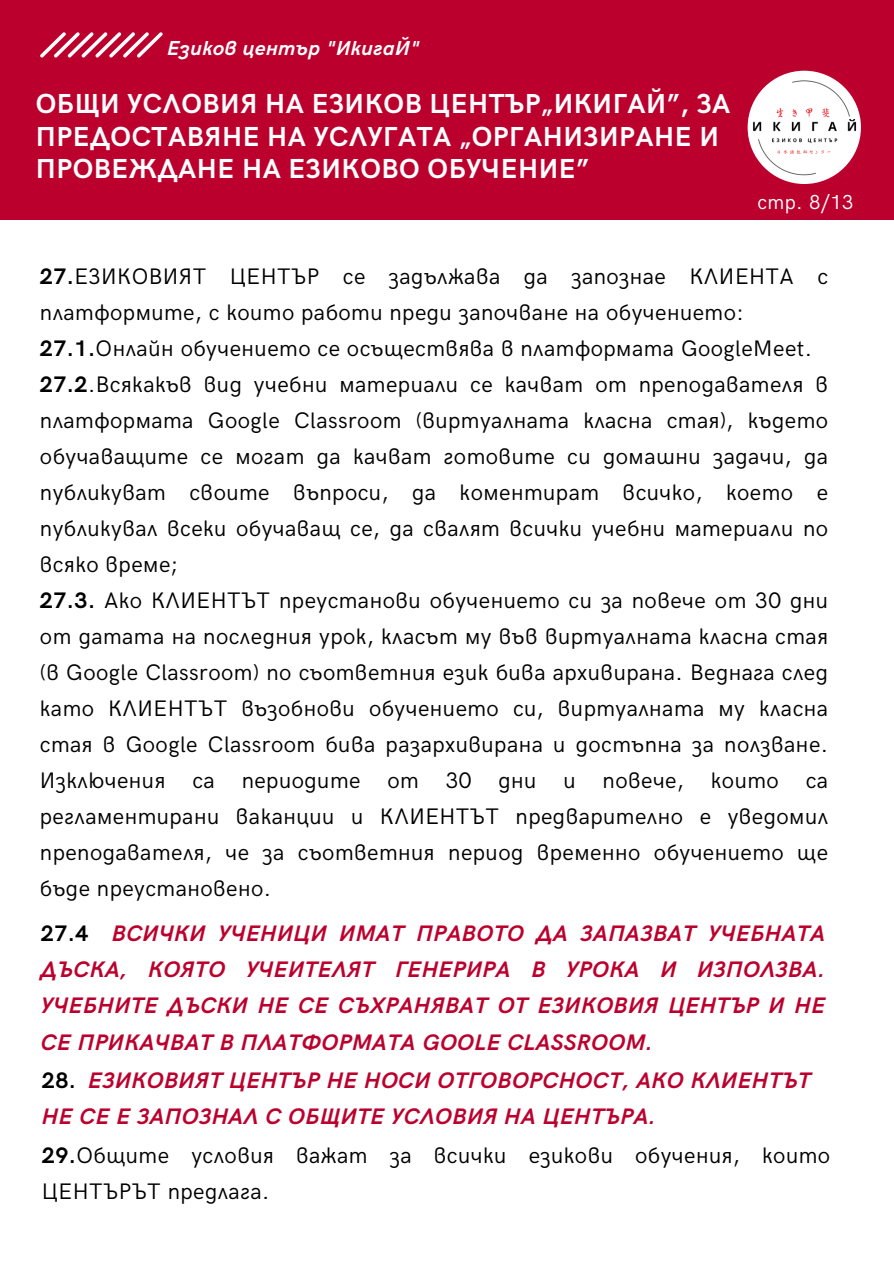
<style>
.page{position:relative;width:894px;height:1264px;background:#fff}
.page>*{position:absolute;margin:0;border:0;box-sizing:border-box;transform-origin:0 0}
.t1{font:700 27.6px/32.7px "HK Grotesk";letter-spacing:.02em;color:#fff}
.t2{font:22.5px/36px "HK Grotesk";letter-spacing:.02em;color:#000}
.t3{font:italic 700 22.5px/36px "HK Grotesk";letter-spacing:.02em;color:#bc002d;text-align:justify}
.t4{font:italic 700 20.25px "HK Grotesk";letter-spacing:.02em;color:#fff}
.t5{font:20.25px "HK Grotesk";color:#fff}
.s1{font-weight:700}
.s2{font-style:normal;color:#000}
</style>
<div class="page">
<div style="left:0;top:0;width:893px;height:220px;background:#bc002d"></div>
<img style="left:747px;top:70px;width:114px;height:114px">
<svg style="left:40px;top:32px;width:123px;height:26px"></svg>
<p class="t4" style="left:167px;top:37px;width:254px">Езиков център "ИкигаЙ"</p>
<h3 class="t1" style="left:36px;top:88px;width:695px">ОБЩИ УСЛОВИЯ НА ЕЗИКОВ ЦЕНТЪР„ИКИГАЙ”, ЗА<br>ПРЕДОСТАВЯНЕ НА УСЛУГАТА „ОРГАНИЗИРАНЕ И<br>ПРОВЕЖДАНЕ НА ЕЗИКОВО ОБУЧЕНИЕ”</h3>
<h2 class="t5" style="left:757px;top:191px;width:98px">стр. 8/13</h2>
<h1 class="t2" style="left:40px;top:259px;width:789px"><span class="s1">27.</span>ЕЗИКОВИЯТ ЦЕНТЪР се задължава да запознае КЛИЕНТА с платформите, с които работи преди започване на обучението:</h1>
<p class="t2" style="left:40px;top:331px;width:773px"><span class="s1">27.1.</span>Онлайн обучението се осъществява в платформата GoogleMeet.</p>
<p class="t2" style="left:40px;top:367px;width:789px;text-align:justify"><span class="s1">27.2</span>.Всякакъв вид учебни материали се качват от преподавателя в платформата Google Classroom (виртуалната класна стая), където обучаващите се могат да качват готовите си домашни задачи, да публикуват своите въпроси, да коментират всичко, което е публикувал всеки обучаващ се, да свалят всички учебни материали по всяко време;</p>
<p class="t2" style="left:40px;top:583px;width:789px;text-align:justify"><span class="s1">27.3.</span> Ако КЛИЕНТЪТ преустанови обучението си за повече от 30 дни от датата на последния урок, класът му във виртуалната класна стая (в Google Classroom) по съответния език бива архивирана. Веднага след като КЛИЕНТЪТ възобнови обучението си, виртуалната му класна стая в Google Classroom бива разархивирана и достъпна за ползване.<br>Изключения са периодите от 30 дни и повече, които са регламентирани ваканции и КЛИЕНТЪТ предварително е уведомил преподавателя, че за съответния период временно обучението ще бъде преустановено.</p>
<p class="t3" style="left:41px;top:916px;width:785px"><span class="s2">27.4</span> ВСИЧКИ УЧЕНИЦИ ИМАТ ПРАВОТО ДА ЗАПАЗВАТ УЧЕБНАТА ДЪСКА, КОЯТО УЧЕИТЕЛЯТ ГЕНЕРИРА В УРОКА И ИЗПОЛЗВА.<br>УЧЕБНИТЕ ДЪСКИ НЕ СЕ СЪХРАНЯВАТ ОТ ЕЗИКОВИЯ ЦЕНТЪР И НЕ СЕ ПРИКАЧВАТ В ПЛАТФОРМАТА GOOLE CLASSROOM.</p>
<h2 class="t3" style="left:42px;top:1063px;width:770px"><span class="s2">28.</span> ЕЗИКОВИЯТ ЦЕНТЪР НЕ НОСИ ОТГОВОРСНОСТ, АКО КЛИЕНТЪТ<br>НЕ СЕ Е ЗАПОЗНАЛ С ОБЩИТЕ УСЛОВИЯ НА ЦЕНТЪРА.</h2>
<p class="t2" style="left:42px;top:1138px;width:789px"><span class="s1">29.</span>Общите условия важат за всички езикови обучения, които<br>ЦЕНТЪРЪТ предлага.</p>
</div>
